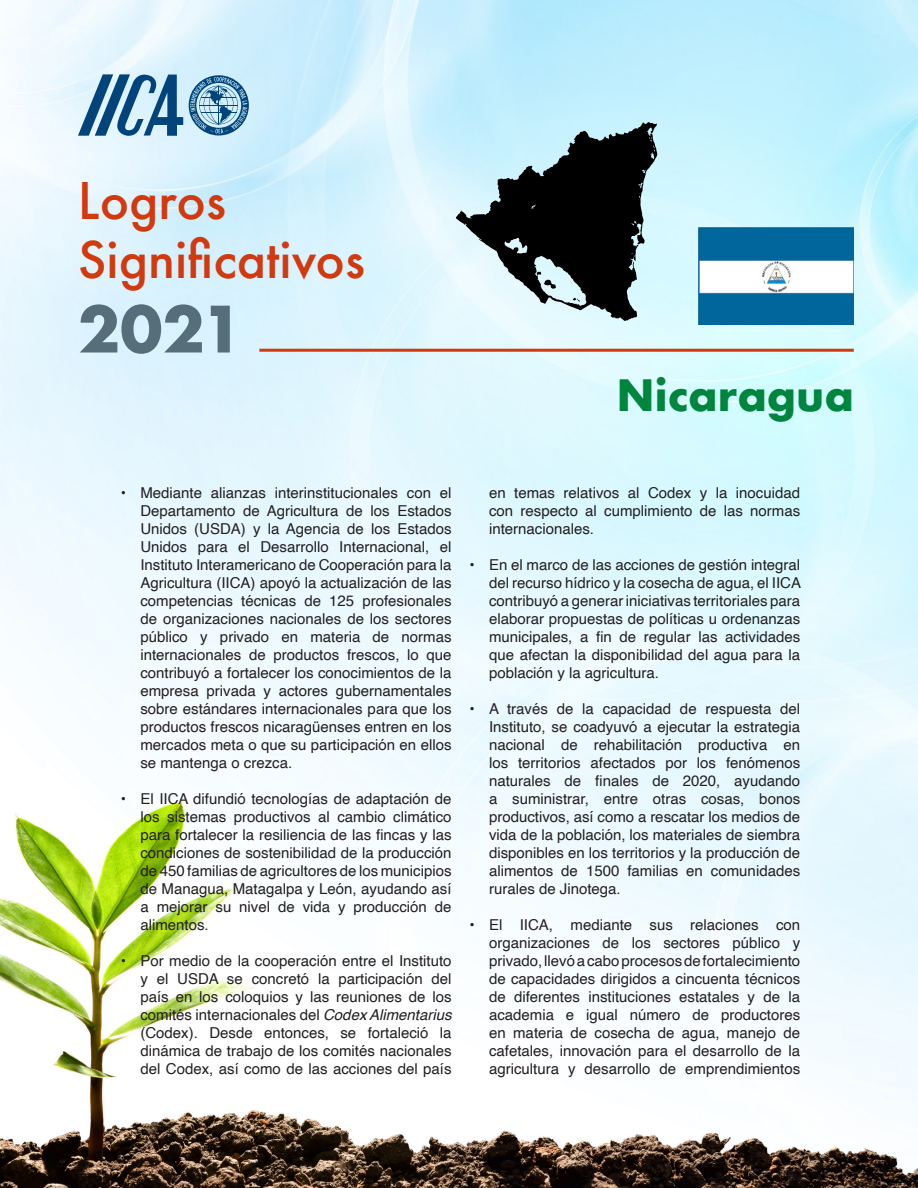
<style>
.page{position:relative;width:918px;height:1188px;background:#fff}
.page>*{position:absolute;margin:0;border:0;box-sizing:border-box;transform-origin:0 0}
.t1{font:700 62.1px "Futura";color:#566e7a}
.t2{font:500 49.05px "Futura";color:#d2390e}
.t3{font:700 42px "Futura";color:#00853e}
.t4{font:15px/18px "Helvetica";color:#231f20;text-align:justify}
.s1{font-style:italic}
</style>
<div class="page">
<img style="left:0;top:0;width:918px;height:783px">
<hr style="left:259px;top:349px;width:595px;height:3px;background:#d2390e">
<img style="left:0;top:783px;width:918px;height:405px">
<img style="left:699px;top:228px;width:155px;height:97px">
<svg style="left:456px;top:122px;width:202px;height:199px"></svg>
<svg style="left:78px;top:70px;width:105px;height:67px"></svg>
<svg style="left:189px;top:75px;width:60px;height:60px"></svg>
<p class="t2" style="left:78px;top:167px;width:149px">Logros</p>
<p class="t2" style="left:78px;top:226px;width:289px">Significativos</p>
<p class="t1" style="left:78px;top:284px;width:167px">2021</p>
<p class="t3" style="left:617px;top:364px;width:239px">Nicaragua</p>
<p class="t4" style="left:140px;top:484px;width:313px;text-indent:-20px">• Mediante alianzas interinstitucionales con el Departamento de Agricultura de los Estados Unidos (USDA) y la Agencia de los Estados Unidos para el Desarrollo Internacional, el Instituto Interamericano de Cooperación para la Agricultura (IICA) apoyó la actualización de las competencias técnicas de 125 profesionales de organizaciones nacionales de los sectores público y privado en materia de normas internacionales de productos frescos, lo que contribuyó a fortalecer los conocimientos de la empresa privada y actores gubernamentales sobre estándares internacionales para que los productos frescos nicaragüenses entren en los mercados meta o que su participación en ellos se mantenga o crezca.</p>
<p class="t4" style="left:140px;top:790px;width:313px;text-indent:-20px">• El IICA difundió tecnologías de adaptación de los sistemas productivos al cambio climático para fortalecer la resiliencia de las fincas y las condiciones de sostenibilidad de la producción de 450 familias de agricultores de los municipios de Managua, Matagalpa y León, ayudando así a mejorar su nivel de vida y producción de alimentos.</p>
<p class="t4" style="left:140px;top:952px;width:313px;text-indent:-20px">• Por medio de la cooperación entre el Instituto y el USDA se concretó la participación del país en los coloquios y las reuniones de los comités internacionales del <span class="s1">Codex Alimentarius </span>(Codex). Desde entonces, se fortaleció la dinámica de trabajo de los comités nacionales del Codex, así como de las acciones del país</p>
<p class="t4" style="left:489px;top:484px;width:313px">en temas relativos al Codex y la inocuidad con respecto al cumplimiento de las normas internacionales.</p>
<p class="t4" style="left:489px;top:556px;width:313px;text-indent:-20px">• En el marco de las acciones de gestión integral del recurso hídrico y la cosecha de agua, el IICA contribuyó a generar iniciativas territoriales para elaborar propuestas de políticas u ordenanzas municipales, a fin de regular las actividades que afectan la disponibilidad del agua para la población y la agricultura.</p>
<p class="t4" style="left:489px;top:700px;width:313px;text-indent:-20px">• A través de la capacidad de respuesta del Instituto, se coadyuvó a ejecutar la estrategia nacional de rehabilitación productiva en los territorios afectados por los fenómenos naturales de finales de 2020, ayudando a suministrar, entre otras cosas, bonos productivos, así como a rescatar los medios de vida de la población, los materiales de siembra disponibles en los territorios y la producción de alimentos de 1500 familias en comunidades rurales de Jinotega.</p>
<p class="t4" style="left:489px;top:916px;width:313px;text-indent:-20px">• El IICA, mediante sus relaciones con organizaciones de los sectores público y privado, llevó a cabo procesos de fortalecimiento de capacidades dirigidos a cincuenta técnicos de diferentes instituciones estatales y de la academia e igual número de productores en materia de cosecha de agua, manejo de cafetales, innovación para el desarrollo de la agricultura y desarrollo de emprendimientos</p>
</div>
